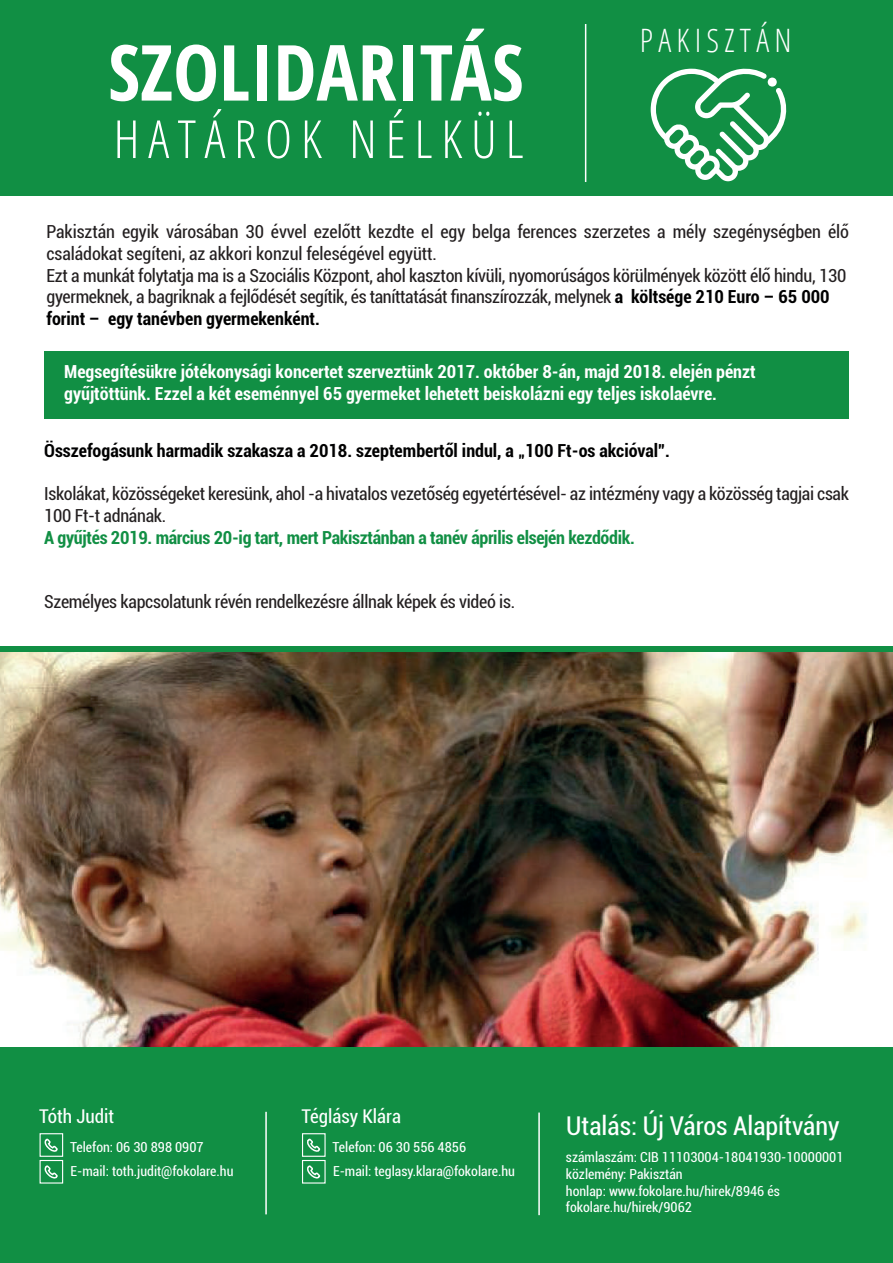
<style>
.page{position:relative;width:893px;height:1263px;background:#fff}
.page>*{position:absolute;margin:0;border:0;box-sizing:border-box;transform-origin:0 0}
.t1{font:700 77.25px "Open Sans Condensed";color:#fff}
.t2{font:300 52.5px "Open Sans Condensed";letter-spacing:.165em;color:#fff}
.t3{font:300 32.25px "Open Sans Condensed";letter-spacing:.165em;color:#fff}
.t4{font:condensed 25.95px "Roboto";color:#fff}
.t5{font:condensed 19.05px "Roboto";color:#fff}
.t6{font:condensed 18px/21.6px "Roboto";letter-spacing:-.015em;color:#231f20}
.t7{font:700 condensed 18px/21.6px "Roboto";color:#fff}
.t8{font:700 condensed 18px "Roboto";letter-spacing:-.015em;color:#118f44}
.t9{font:700 condensed 18px "Roboto";color:#000001}
.t10{font:condensed 13.8px/16.5px "Roboto";color:#fff}
.s1{font-weight:700;color:#000001}
</style>
<div class="page">
<div style="left:0;top:805px;width:893px;height:458px;background:#118f44"></div>
<div style="left:44px;top:351px;width:805px;height:67px;background:#118f44"></div>
<div style="left:0;top:0;width:893px;height:195px;background:#118f44"></div>
<hr style="left:585px;top:24px;width:1px;height:158px;background:#fff">
<div style="left:40px;top:1133px;width:23px;height:24px;border:1px solid #fff"></div>
<svg style="left:44px;top:1138px;width:14px;height:14px"></svg>
<div style="left:40px;top:1160px;width:23px;height:23px;border:1px solid #fff"></div>
<svg style="left:44px;top:1165px;width:14px;height:14px"></svg>
<div style="left:302px;top:1133px;width:24px;height:24px;border:1px solid #fff"></div>
<svg style="left:307px;top:1138px;width:14px;height:14px"></svg>
<div style="left:302px;top:1160px;width:24px;height:23px;border:1px solid #fff"></div>
<svg style="left:307px;top:1165px;width:14px;height:14px"></svg>
<hr style="left:538px;top:1112px;width:2px;height:103px;background:#fff">
<hr style="left:265px;top:1112px;width:2px;height:102px;background:#fff">
<div style="left:0;top:646px;width:893px;height:7px;background:#118f44"></div>
<img style="left:0;top:652px;width:893px;height:394px">
<svg style="left:651px;top:68px;width:136px;height:113px"></svg>
<h1 class="t1" style="left:108px;top:19px;width:417px">SZOLIDARITÁS</h1>
<h2 class="t2" style="left:113px;top:103px;width:412px">HATÁROK NÉLKÜL</h2>
<h3 class="t3" style="left:640px;top:19px;width:153px">PAKISZTÁN</h3>
<p class="t6" style="left:46px;top:220px;width:804px">Pakisztán egyik városában 30 évvel ezelőtt kezdte el egy belga ferences szerzetes a mély szegénységben élő családokat segíteni, az akkori konzul feleségével együtt.<br>Ezt a munkát folytatja ma is a Szociális Központ, ahol kaszton kívüli, nyomorúságos körülmények között élő hindu, 130 gyermeknek, a bagriknak a fejlődését segítik, és taníttatását finanszírozzák, melynek <span class="s1">a költsége 210 Euro – 65 000 forint – egy tanévben gyermekenként.</span></p>
<p class="t7" style="left:64px;top:361px;width:693px">Megsegítésükre jótékonysági koncertet szerveztünk 2017. október 8-án, majd 2018. elején pénzt gyűjtöttünk. Ezzel a két eseménnyel 65 gyermeket lehetett beiskolázni egy teljes iskolaévre.</p>
<p class="t9" style="left:44px;top:438px;width:627px">Összefogásunk harmadik szakasza a 2018. szeptembertől indul, a „100 Ft-os akcióval”.</p>
<p class="t6" style="left:44px;top:482px;width:806px">Iskolákat, közösségeket keresünk, ahol -a hivatalos vezetőség egyetértésével- az intézmény vagy a közösség tagjai csak<br>100 Ft-t adnának.</p>
<p class="t8" style="left:44px;top:524px;width:592px">A gyűjtés 2019. március 20-ig tart, mert Pakisztánban a tanév április elsején kezdődik.</p>
<p class="t6" style="left:44px;top:590px;width:472px">Személyes kapcsolatunk révén rendelkezésre állnak képek és videó is.</p>
<p class="t5" style="left:39px;top:1103px;width:77px">Tóth Judit</p>
<p class="t10" style="left:70px;top:1134px;width:165px;line-height:24.5px">Telefon: 06 30 898 0907<br>E-mail: toth.judit@fokolare.hu</p>
<p class="t5" style="left:301px;top:1103px;width:101px">Téglásy Klára</p>
<p class="t10" style="left:333px;top:1134px;width:184px;line-height:24.5px">Telefon: 06 30 556 4856<br>E-mail: teglasy.klara@fokolare.hu</p>
<h3 class="t4" style="left:566px;top:1107px;width:275px">Utalás: Új Város Alapítvány</h3>
<p class="t10" style="left:566px;top:1149px;width:279px">számlaszám: CIB 11103004-18041930-10000001 közlemény: Pakisztán<br>honlap: www.fokolare.hu/hirek/8946 és fokolare.hu/hirek/9062</p>
</div>
